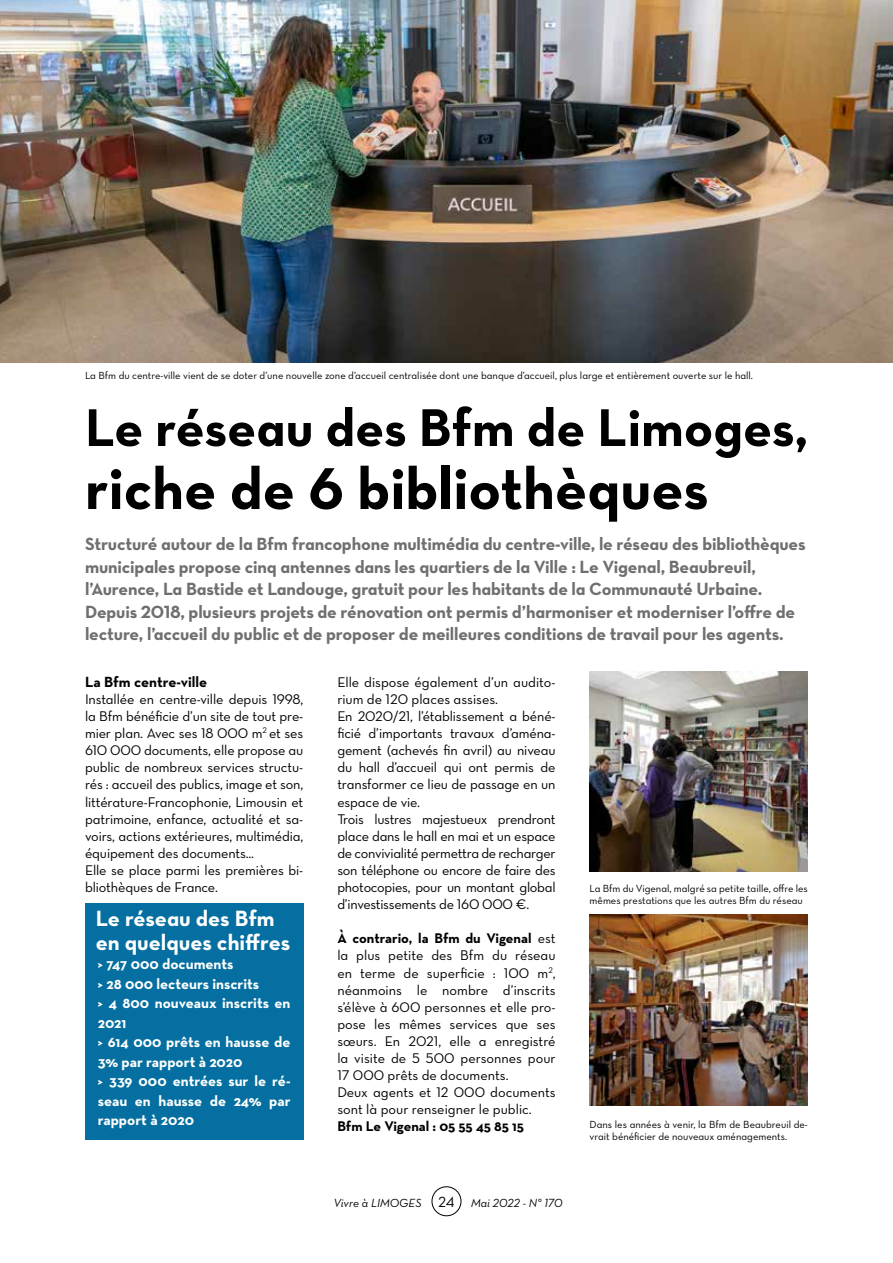
<style>
.page{position:relative;width:893px;height:1263px;background:#fff}
.page>*{position:absolute;margin:0;border:0;box-sizing:border-box;transform-origin:0 0}
.t1{font:60px "Neutra Text Bold Alt";color:#000}
.t2{font:54px "Neutra Text Bold Alt";color:#000}
.t3{font:22.5px/24px "Neutra Text Bold Alt";color:#fff}
.t4{font:18px/22.5px "Neutra Text Bold Alt";letter-spacing:-.01em;color:#706f6f}
.t5{font:700 15px/19.5px "Neutra Text";color:#fff}
.t6{font:700 15px "Neutra Text";color:#000}
.t7{font:14.25px/17.1px "Neutra Text Book Alt";letter-spacing:-.01em;color:#000}
.t8{font:700 14.25px "Neutra Text";color:#000}
.t9{font:12px "Neutra Text Book Italic Alt";color:#000}
.t10{font:10.5px/12px "Neutra Text Book Alt";color:#000}
.s1{font-family:"Neutra Text Book Alt";font-weight:400}
.s2{font-family:"Neutra Text Book Alt";font-size:15px}
</style>
<div class="page">
<img style="left:0;top:0;width:893px;height:362px">
<div style="left:85px;top:904px;width:218px;height:236px;background:#046fa0"></div>
<img style="left:590px;top:672px;width:218px;height:200px">
<img style="left:590px;top:914px;width:218px;height:191px">
<div style="left:432px;top:1186px;width:29px;height:30px;border:1px solid #000;border-radius:50%"></div>
<p class="t10" style="left:85px;top:369px;width:669px">La Bfm du centre-ville vient de se doter d’une nouvelle zone d’accueil centralisée dont une banque d’accueil, plus large et entièrement ouverte sur le hall.</p>
<h2 class="t2" style="left:85px;top:394px;width:724px">Le réseau des Bfm de Limoges,</h2>
<h1 class="t1" style="left:85px;top:451px;width:625px">riche de 6 bibliothèques</h1>
<p class="t4" style="left:85px;top:532px;width:722px">Structuré autour de la Bfm francophone multimédia du centre-ville, le réseau des bibliothèques municipales propose cinq antennes dans les quartiers de la Ville : Le Vigenal, Beaubreuil, l’Aurence, La Bastide et Landouge, gratuit pour les habitants de la Communauté Urbaine.<br>Depuis 2018, plusieurs projets de rénovation ont permis d’harmoniser et moderniser l’offre de lecture, l’accueil du public et de proposer de meilleures conditions de travail pour les agents.</p>
<p class="t6" style="left:85px;top:672px;width:124px">La Bfm centre-ville</p>
<p class="t7" style="left:85px;top:690px;width:220px">Installée en centre-ville depuis 1998, la Bfm bénéficie d’un site de tout pre&shy;mier plan. Avec ses 18 000 m<sup>2</sup> et ses 610 000 documents, elle propose au public de nombreux services structu&shy;rés : accueil des publics, image et son, littérature-Francophonie, Limousin et patrimoine, enfance, actualité et sa&shy;voirs, actions extérieures, multimédia, équipement des documents...<br>Elle se place parmi les premières bi&shy;bliothèques de France.</p>
<h3 class="t3" style="left:96px;top:906px;width:196px">Le réseau des Bfm en quelques chiffres</h3>
<p class="t5" style="left:98px;top:954px;width:194px">&gt; 747 000 documents<br>&gt; 28 000 lecteurs inscrits<br>&gt; 4 800 nouveaux inscrits en<br>2021<br>&gt; 614 000 prêts en hausse de<br>3% par rapport à 2020<br>&gt; 339 000 entrées sur le ré&shy;seau en hausse de 24% par rapport à 2020</p>
<p class="t7" style="left:337px;top:673px;width:220px">Elle dispose également d’un audito&shy;rium de 120 places assises.<br>En 2020/21, l’établissement a béné&shy;ficié d’importants travaux d’aména&shy;gement (achevés fin avril) au niveau du hall d’accueil qui ont permis de transformer ce lieu de passage en un espace de vie.<br>Trois lustres majestueux prendront place dans le hall en mai et un espace de convivialité permettra de recharger son téléphone ou encore de faire des photocopies, pour un montant global d’investissements de 160 000 €.</p>
<p class="t8" style="left:337px;top:929px;width:220px">À contrario, la Bfm du Vigenal <span class="s1">est</span></p>
<p class="t7" style="left:337px;top:947px;width:220px">la plus petite des Bfm du réseau en terme de superficie : 100 m<sup>2</sup>, néanmoins le nombre d’inscrits s’élève à 600 personnes et elle pro&shy;pose les mêmes services que ses sœurs. En 2021, elle a enregistré la visite de 5 500 personnes pour<br>17 000 prêts de documents.<br>Deux agents et 12 000 documents sont là pour renseigner le public.</p>
<p class="t8" style="left:337px;top:1118px;width:188px">Bfm Le Vigenal : 05 55 45 85 15</p>
<p class="t9" style="left:334px;top:1195px;width:230px">Vivre à LIMOGES <span class="s2">24</span> Mai 2022 - N° 170</p>
<p class="t10" style="left:590px;top:882px;width:220px">La Bfm du Vigenal, malgré sa petite taille, offre les mêmes prestations que les autres Bfm du réseau</p>
<p class="t10" style="left:590px;top:1118px;width:220px">Dans les années à venir, la Bfm de Beaubreuil de&shy;vrait bénéficier de nouveaux aménagements.</p>
</div>
